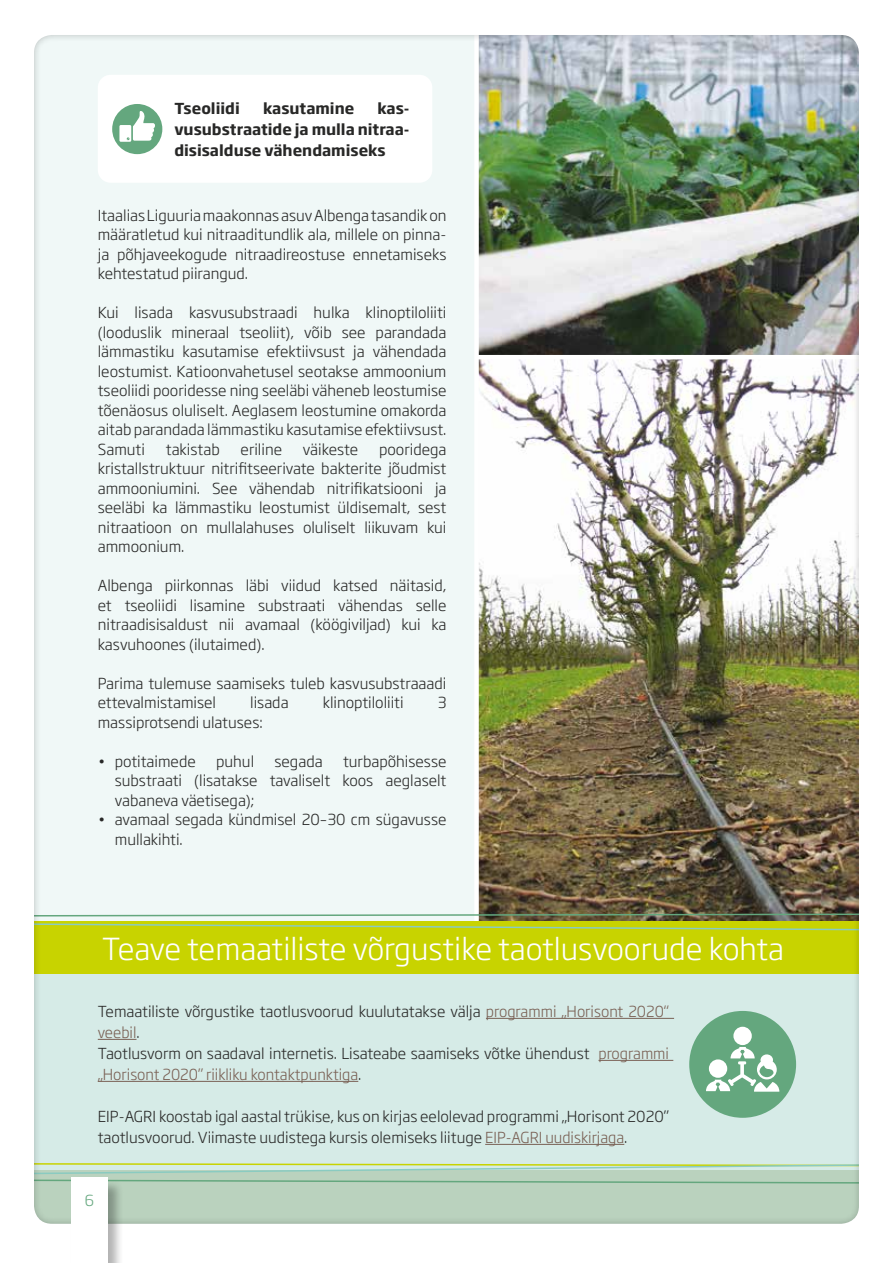
<style>
.page{position:relative;width:893px;height:1263px;background:#fff}
.page>*{position:absolute;margin:0;border:0;box-sizing:border-box;transform-origin:0 0}
.t1{font:300 30px "Soho Gothic Pro";color:#fff}
.t2{font:300 15px/19.5px "Soho Gothic Pro";color:#282827;text-align:justify}
.t3{font:700 15px/21px "Soho Gothic Pro";color:#282827;text-align:justify}
.t4{font:300 15px "Soho Gothic Pro";color:#64a77e}
.s1{color:#796054}
</style>
<div class="page">
<img style="left:34px;top:35px;width:825px;height:1189px">
<div style="left:71px;top:1179px;width:53px;height:84px;background:#000;opacity:.3"></div>
<div style="left:71px;top:1178px;width:37px;height:85px;background:#fff"></div>
<p class="t3" style="left:174px;top:97px;width:237px;text-indent:203px">kas&shy;vusubstraatide ja mulla nitraa&shy;disisalduse vähendamiseks</p>
<p class="t3" style="left:174px;top:97px;width:67px">Tseoliidi</p>
<p class="t3" style="left:263px;top:97px;width:93px">kasutamine</p>
<p class="t2" style="left:98px;top:205px;width:350px">Itaalias Liguuria maakonnas asuv Albenga tasandik on määratletud kui nitraaditundlik ala, millele on pinna&shy;ja põhjaveekogude nitraadireostuse ennetamiseks kehtestatud piirangud.</p>
<p class="t2" style="left:98px;top:302px;width:350px">Kui lisada kasvusubstraadi hulka klinoptiloliiti (looduslik mineraal tseoliit), võib see parandada lämmastiku kasutamise efektiivsust ja vähendada leostumist. Katioonvahetusel seotakse ammoonium tseoliidi pooridesse ning seeläbi väheneb leostumise tõenäosus oluliselt. Aeglasem leostumine omakorda aitab parandada lämmastiku kasutamise efektiivsust.<br>Samuti</p>
<p class="t2" style="left:98px;top:439px;width:350px;text-indent:281px">pooridega kristallstruktuur nitrifitseerivate bakterite jõudmist ammooniumini. See vähendab nitrifikatsiooni ja seeläbi ka lämmastiku leostumist üldisemalt, sest nitraatioon on mullalahuses oluliselt liikuvam kui ammoonium.</p>
<p class="t2" style="left:98px;top:575px;width:350px">Albenga piirkonnas läbi viidud katsed näitasid, et tseoliidi lisamine substraati vähendas selle nitraadisisaldust nii avamaal (köögiviljad) kui ka kasvuhoones (ilutaimed).</p>
<p class="t2" style="left:98px;top:673px;width:350px">Parima tulemuse saamiseks tuleb kasvusubstraaadi ettevalmistamisel</p>
<p class="t2" style="left:166px;top:439px;width:55px">takistab</p>
<p class="t2" style="left:241px;top:439px;width:43px">eriline</p>
<p class="t2" style="left:303px;top:439px;width:57px">väikeste</p>
<p class="t2" style="left:250px;top:692px;width:40px">lisada</p>
<p class="t2" style="left:323px;top:692px;width:82px">klinoptiloliiti</p>
<p class="t2" style="left:438px;top:692px;width:10px">3</p>
<p class="t2" style="left:98px;top:712px;width:166px">massiprotsendi ulatuses:</p>
<p class="t2" style="left:98px;top:751px;width:99px">• potitaimede</p>
<p class="t2" style="left:216px;top:751px;width:39px">puhul</p>
<p class="t2" style="left:275px;top:751px;width:50px">segada</p>
<p class="t2" style="left:115px;top:751px;width:333px;text-indent:228px">turbapõhisesse substraati (lisatakse tavaliselt koos aeglaselt vabaneva väetisega);</p>
<p class="t2" style="left:115px;top:809px;width:333px;text-indent:-17px">• avamaal segada kündmisel 20–30 cm sügavusse mullakihti.</p>
<h1 class="t1" style="left:102px;top:925px;width:683px">Teave temaatiliste võrgustike taotlusvoorude kohta</h1>
<p class="t2" style="left:98px;top:1000px;width:573px;line-height:21px;text-align:left">Temaatiliste võrgustike taotlusvoorud kuulutatakse välja <span class="s1">programmi „Horisont 2020“ veebil</span>.<br>Taotlusvorm on saadaval internetis. Lisateabe saamiseks võtke ühendust <span class="s1">programmi „Horisont 2020” riikliku kontaktpunktiga</span>.</p>
<p class="t2" style="left:98px;top:1105px;width:573px;line-height:21px">EIP-AGRI koostab igal aastal trükise, kus on kirjas eelolevad programmi „Horisont 2020” taotlusvoorud. Viimaste uudistega kursis olemiseks liituge <span class="s1">EIP-AGRI uudiskirjaga</span>.</p>
<p class="t4" style="left:85px;top:1188px;width:11px">6</p>
</div>
